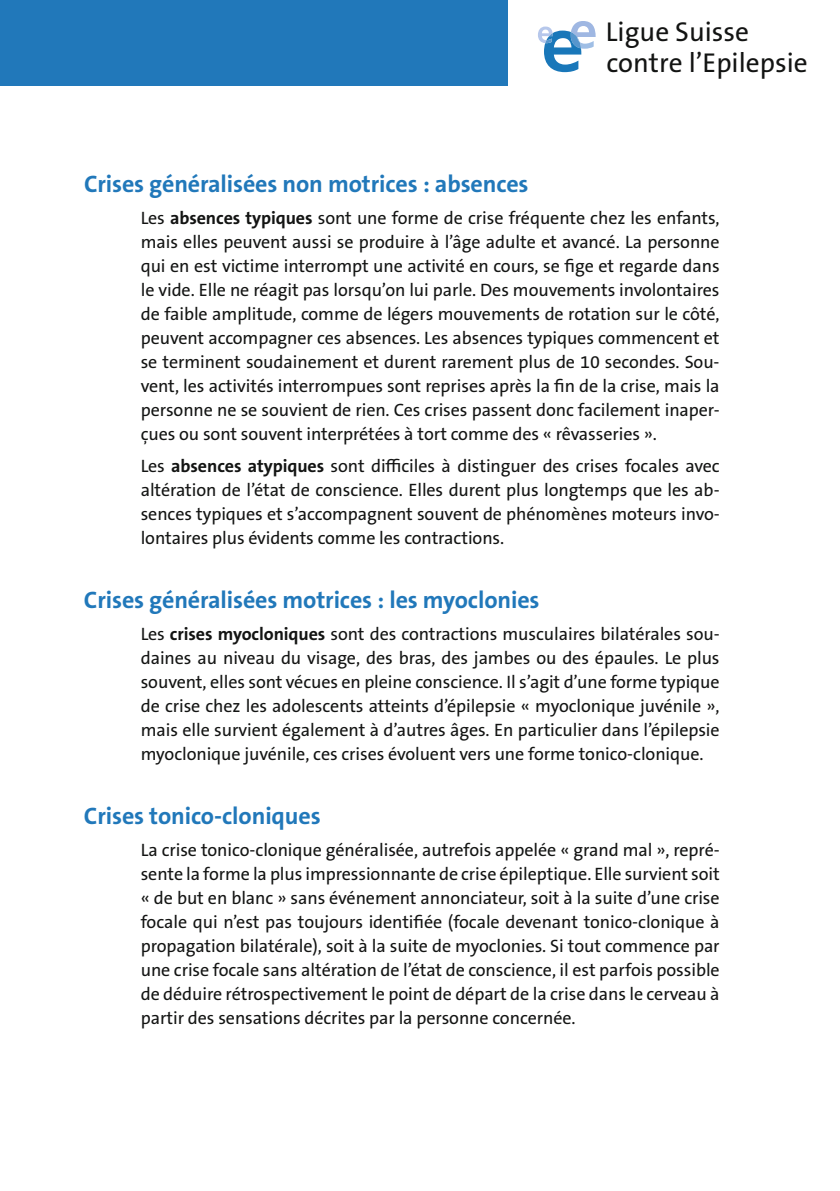
<style>
.page{position:relative;width:840px;height:1191px;background:#fff}
.page>*{position:absolute;margin:0;border:0;box-sizing:border-box;transform-origin:0 0}
.t1{font:27.4px/30.6px "The Sans B W5 Plain";color:#131413}
.t2{font:700 24px "The Sans B W7";letter-spacing:-.005em;color:#2178ba}
.t3{font:18px/24px "The Sans B W5 Plain";letter-spacing:-.005em;color:#131413;text-align:justify}
.s1{font-family:"The Sans B W7";font-weight:700}
</style>
<div class="page">
<div style="left:0;top:0;width:507px;height:85px;background:#2178ba"></div>
<svg style="left:538px;top:21px;width:57px;height:51px"></svg>
<h1 class="t1" style="left:605px;top:17px;width:203px">Ligue Suisse contre l’Epilepsie</h1>
<h2 class="t2" style="left:84px;top:168px;width:446px">Crises généralisées non motrices : absences</h2>
<p class="t3" style="left:141px;top:206px;width:580px">Les <span class="s1">absences typiques</span> sont une forme de crise fréquente chez les enfants, mais elles peuvent aussi se produire à l’âge adulte et avancé. La personne qui en est victime interrompt une activité en cours, se fige et regarde dans le vide. Elle ne réagit pas lorsqu’on lui parle. Des mouvements involontaires de faible amplitude, comme de légers mouvements de rotation sur le côté, peuvent accompagner ces absences. Les absences typiques commencent et se terminent soudainement et durent rarement plus de 10 secondes. Sou&shy;vent, les activités interrompues sont reprises après la fin de la crise, mais la personne ne se souvient de rien. Ces crises passent donc facilement inaper&shy;çues ou sont souvent interprétées à tort comme des « rêvasseries ».</p>
<p class="t3" style="left:141px;top:454px;width:580px">Les <span class="s1">absences atypiques</span> sont difficiles à distinguer des crises focales avec altération de l’état de conscience. Elles durent plus longtemps que les ab&shy;sences typiques et s’accompagnent souvent de phénomènes moteurs invo&shy;lontaires plus évidents comme les contractions.</p>
<h2 class="t2" style="left:84px;top:584px;width:457px">Crises généralisées motrices : les myoclonies</h2>
<p class="t3" style="left:141px;top:622px;width:580px">Les <span class="s1">crises myocloniques</span> sont des contractions musculaires bilatérales sou&shy;daines au niveau du visage, des bras, des jambes ou des épaules. Le plus souvent, elles sont vécues en pleine conscience. Il s’agit d’une forme typique de crise chez les adolescents atteints d’épilepsie « myoclonique juvénile », mais elle survient également à d’autres âges. En particulier dans l’épilepsie myoclonique juvénile, ces crises évoluent vers une forme tonico-clonique.</p>
<h2 class="t2" style="left:84px;top:800px;width:238px">Crises tonico-cloniques</h2>
<p class="t3" style="left:141px;top:838px;width:580px">La crise tonico-clonique généralisée, autrefois appelée « grand mal », repré&shy;sente la forme la plus impressionnante de crise épileptique. Elle survient soit « de but en blanc » sans événement annonciateur, soit à la suite d’une crise focale qui n’est pas toujours identifiée (focale devenant tonico-clonique à propagation bilatérale), soit à la suite de myoclonies. Si tout commence par une crise focale sans altération de l’état de conscience, il est parfois possible de déduire rétrospectivement le point de départ de la crise dans le cerveau à partir des sensations décrites par la personne concernée.</p>
</div>
